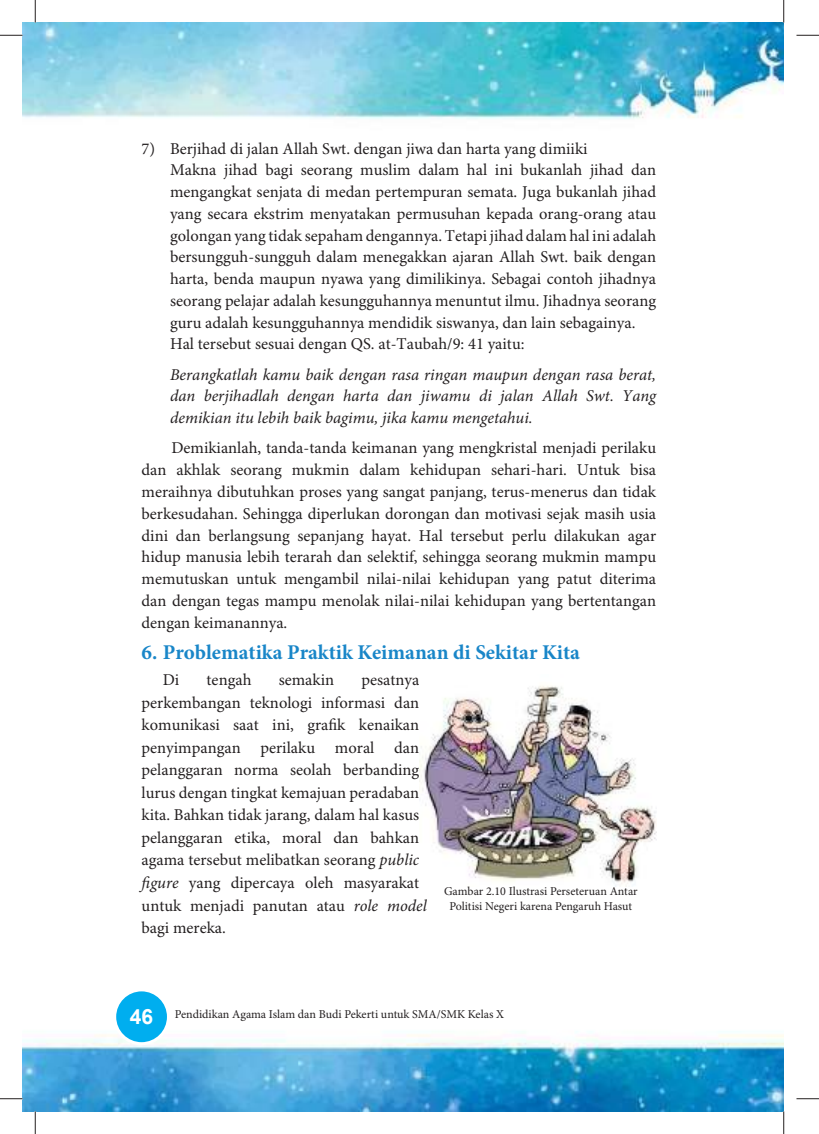
<style>
.page{position:relative;width:819px;height:1134px;background:#fff}
.page>*{position:absolute;margin:0;border:0;box-sizing:border-box;transform-origin:0 0}
.t1{font:700 21px "Minion Pro";color:#1986c8}
.t2{font:700 21px "Arial";color:#fff}
.t3{font:16.5px/21.8px "Minion Pro";color:#231f20}
.t4{font:italic 16.5px/21.8px "Minion Pro";color:#231f20;text-align:justify}
.t5{font:12px/15px "Minion Pro";letter-spacing:-.005em;color:#231f20;text-align:center}
.s1{font-style:italic}
</style>
<div class="page">
<img style="left:22px;top:22px;width:762px;height:1089px">
<div style="left:115px;top:989px;width:53px;height:54px;background:#00aeef;border-radius:50%"></div>
<div style="left:113px;top:988px;width:57px;height:57px;border:3px solid #fff;border-radius:50%"></div>
<img style="left:419px;top:674px;width:237px;height:212px">
<hr style="left:0;top:34px;width:23px;height:2px;background:#fff">
<hr style="left:0;top:1097px;width:23px;height:2px;background:#fff">
<hr style="left:34px;top:0;width:2px;height:23px;background:#fff">
<svg style="left:0;top:35px;width:23px;height:1px"></svg>
<svg style="left:796px;top:35px;width:23px;height:1px"></svg>
<svg style="left:0;top:1098px;width:23px;height:1px"></svg>
<svg style="left:796px;top:1098px;width:23px;height:1px"></svg>
<svg style="left:35px;top:0;width:1px;height:23px"></svg>
<svg style="left:35px;top:1111px;width:1px;height:23px"></svg>
<svg style="left:783px;top:0;width:1px;height:23px"></svg>
<svg style="left:783px;top:1111px;width:1px;height:23px"></svg>
<p class="t3" style="left:170px;top:138px;width:488px;text-indent:-28px">7) Berjihad di jalan Allah Swt. dengan jiwa dan harta yang dimiiki<br>Makna jihad bagi seorang muslim dalam hal ini bukanlah jihad dan mengangkat senjata di medan pertempuran semata. Juga bukanlah jihad yang secara ekstrim menyatakan permusuhan kepada orang-orang atau golongan yang tidak sepaham dengannya. Tetapi jihad dalam hal ini adalah bersungguh-sungguh dalam menegakkan ajaran Allah Swt. baik dengan harta, benda maupun nyawa yang dimilikinya. Sebagai contoh jihadnya seorang pelajar adalah kesungguhannya menuntut ilmu. Jihadnya seorang guru adalah kesungguhannya mendidik siswanya, dan lain sebagainya.<br>Hal tersebut sesuai dengan QS. at-Taubah/9: 41 yaitu:</p>
<p class="t4" style="left:170px;top:365px;width:487px">Berangkatlah kamu baik dengan rasa ringan maupun dengan rasa berat, dan berjihadlah dengan harta dan jiwamu di jalan Allah Swt. Yang demikian itu lebih baik bagimu, jika kamu mengetahui.</p>
<p class="t3" style="left:142px;top:438px;width:516px;text-align:justify;text-indent:30px">Demikianlah, tanda-tanda keimanan yang mengkristal menjadi perilaku dan akhlak seorang mukmin dalam kehidupan sehari-hari. Untuk bisa meraihnya dibutuhkan proses yang sangat panjang, terus-menerus dan tidak berkesudahan. Sehingga diperlukan dorongan dan motivasi sejak masih usia dini dan berlangsung sepanjang hayat. Hal tersebut perlu dilakukan agar hidup manusia lebih terarah dan selektif, sehingga seorang mukmin mampu memutuskan untuk mengambil nilai-nilai kehidupan yang patut diterima dan dengan tegas mampu menolak nilai-nilai kehidupan yang bertentangan dengan keimanannya.</p>
<p class="t1" style="left:142px;top:643px;width:440px">6. Problematika Praktik Keimanan di Sekitar Kita</p>
<p class="t3" style="left:163px;top:670px;width:18px">Di</p>
<p class="t3" style="left:207px;top:670px;width:46px">tengah</p>
<p class="t3" style="left:279px;top:670px;width:57px">semakin</p>
<p class="t3" style="left:142px;top:669px;width:287px;line-height:22.5px;text-indent:220px">pesatnya perkembangan teknologi informasi dan komunikasi saat ini, grafik kenaikan penyimpangan perilaku moral dan pelanggaran norma seolah berbanding lurus dengan tingkat kemajuan peradaban kita. Bahkan tidak jarang, dalam hal kasus pelanggaran etika, moral dan bahkan agama tersebut melibatkan seorang <span class="s1">public figure</span> yang dipercaya oleh masyarakat untuk menjadi panutan atau <span class="s1">role model </span>bagi mereka.</p>
<p class="t5" style="left:444px;top:884px;width:195px">Gambar 2.10 Ilustrasi Perseteruan Antar<br>Politisi Negeri karena Pengaruh Hasut</p>
<p class="t2" style="left:130px;top:1004px;width:25px">46</p>
<p class="t5" style="left:175px;top:1006px;width:331px">Pendidikan Agama Islam dan Budi Pekerti untuk SMA/SMK Kelas X</p>
</div>
